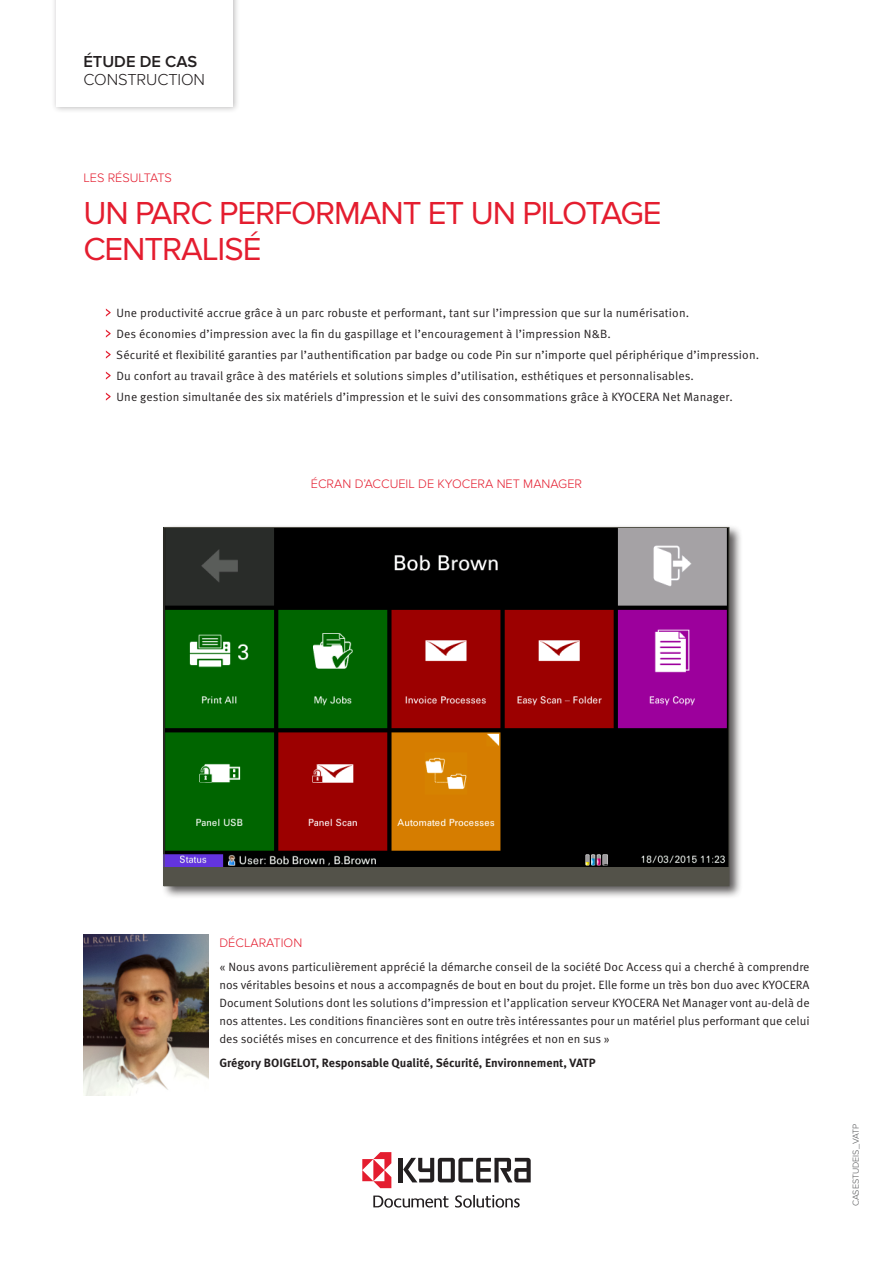
<style>
.page{position:relative;width:893px;height:1263px;background:#fff}
.page>*{position:absolute;margin:0;border:0;box-sizing:border-box;transform-origin:0 0}
.t1{font:33px/36px "Proxima Nova";letter-spacing:-.035em;color:#e41d2f}
.t2{font:300 16.5px "Proxima Nova";letter-spacing:-.01em;color:#231f20}
.t3{font:600 16.5px "Proxima Nova";color:#231f20}
.titre{font:300 12.75px "Proxima Nova";color:#e41d2f}
.text_bullet_points{font:12px "Meta Pro Norm";letter-spacing:.01em;color:#231f20}
.text{font:12px/18px "Meta Pro Norm";color:#231f20;text-align:justify}
.t4{font:700 12px "Meta Pro";color:#231f20}
.code_fiche{font:300 9px "Proxima Nova";color:#57585a}
</style>
<div class="page">
<div style="left:51px;top:0;width:189px;height:113px;background:#231f20;opacity:.3"></div>
<div style="left:56px;top:0;width:176px;height:107px;background:#fff"></div>
<hr style="left:399px;top:1158px;width:4px;height:24px;background:#231f20">
<svg style="left:403px;top:1158px;width:128px;height:24px"></svg>
<svg style="left:455px;top:1195px;width:65px;height:13px"></svg>
<svg style="left:373px;top:1195px;width:75px;height:13px"></svg>
<svg style="left:362px;top:1152px;width:29px;height:36px"></svg>
<svg style="left:106px;top:309px;width:5px;height:8px"></svg>
<svg style="left:106px;top:330px;width:5px;height:8px"></svg>
<svg style="left:106px;top:351px;width:5px;height:8px"></svg>
<svg style="left:106px;top:372px;width:5px;height:8px"></svg>
<svg style="left:106px;top:393px;width:5px;height:8px"></svg>
<img style="left:83px;top:934px;width:125px;height:161px">
<div style="left:161px;top:524px;width:581px;height:376px;background:#231f20;opacity:.75"></div>
<div style="left:164px;top:527px;width:565px;height:359px;background:linear-gradient(to right,#535249,#535249)"></div>
<img style="left:166px;top:529px;width:561px;height:337px">
<p class="t3" style="left:83px;top:52px;width:115px">ÉTUDE DE CAS</p>
<p class="t2" style="left:83px;top:70px;width:123px">CONSTRUCTION</p>
<p class="titre" style="left:83px;top:170px;width:90px">LES RÉSULTATS</p>
<p class="t1" style="left:83px;top:195px;width:580px">UN PARC PERFORMANT ET UN PILOTAGE<br>CENTRALISÉ</p>
<p class="text_bullet_points" style="left:116px;top:303px;width:574px">Une productivité accrue grâce à un parc robuste et performant, tant sur l’impression que sur la numérisation.</p>
<p class="text_bullet_points" style="left:117px;top:324px;width:496px">Des économies d’impression avec la fin du gaspillage et l’encouragement à l’impression N&amp;B.</p>
<p class="text_bullet_points" style="left:116px;top:345px;width:644px">Sécurité et flexibilité garanties par l’authentification par badge ou code Pin sur n’importe quel périphérique d’impression.</p>
<p class="text_bullet_points" style="left:117px;top:366px;width:579px">Du confort au travail grâce à des matériels et solutions simples d’utilisation, esthétiques et personnalisables.</p>
<p class="text_bullet_points" style="left:117px;top:387px;width:618px">Une gestion simultanée des six matériels d’impression et le suivi des consommations grâce à KYOCERA Net Manager.</p>
<p class="titre" style="left:311px;top:476px;width:273px">ÉCRAN D’ACCUEIL DE KYOCERA NET MANAGER</p>
<p class="titre" style="left:219px;top:935px;width:84px">DÉCLARATION</p>
<p class="text" style="left:219px;top:957px;width:592px">« Nous avons particulièrement apprécié la démarche conseil de la société Doc Access qui a cherché à comprendre nos véritables besoins et nous a accompagnés de bout en bout du projet. Elle forme un très bon duo avec KYOCERA Document Solutions dont les solutions d’impression et l’application serveur KYOCERA Net Manager vont au-delà de nos attentes. Les conditions financières sont en outre très intéressantes pour un matériel plus performant que celui des sociétés mises en concurrence et des finitions intégrées et non en sus »</p>
<p class="t4" style="left:219px;top:1053px;width:378px">Grégory BOIGELOT, Responsable Qualité, Sécurité, Environnement, VATP</p>
<p class="code_fiche" style="left:851px;top:1206px;width:84px;rotate:-90deg">CASESTUDEIS_VATP</p>
</div>
